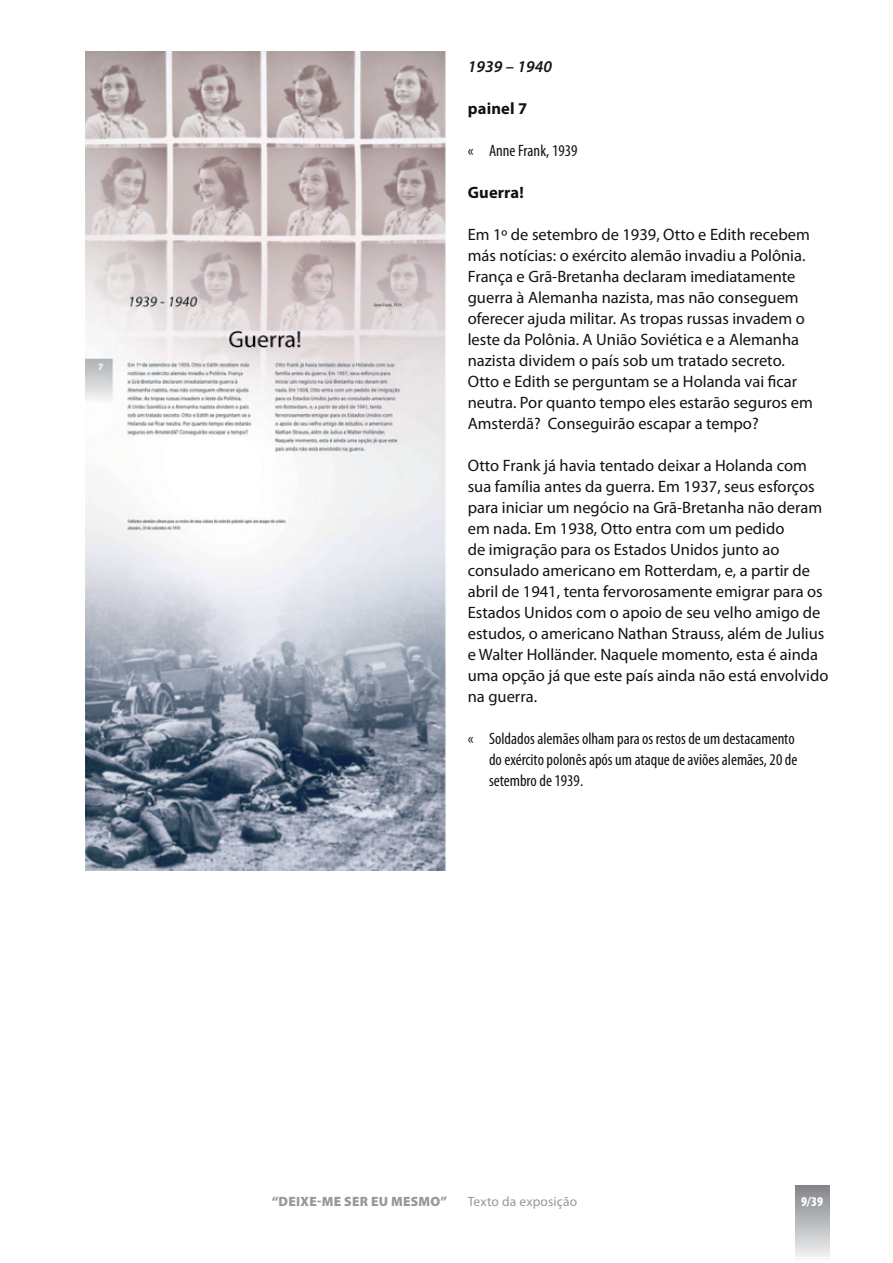
<style>
.page{position:relative;width:893px;height:1263px;background:#fff}
.page>*{position:absolute;margin:0;border:0;box-sizing:border-box;transform-origin:0 0}
.t1{font:16.5px/21px "Myriad Pro";color:#121311}
.t2{font:condensed 16.5px/21px "Myriad Pro";color:#121311}
.t3{font:700 16.5px "Myriad Pro";letter-spacing:.01em;color:#121311}
.t4{font:italic 600 16.5px "Myriad Pro";letter-spacing:.01em;color:#121311}
.t5{font:900 13.5px "Myriad Pro";letter-spacing:.02em;color:#95989c}
.t6{font:13.5px "Myriad Pro";letter-spacing:.01em;color:#95989c}
.t7{font:900 condensed 13.5px "Myriad Pro";color:#fff}
</style>
<div class="page">
<div style="left:795px;top:1185px;width:34px;height:78px;background:linear-gradient(to bottom,#808388,#f8f8f9)"></div>
<img style="left:85px;top:51px;width:361px;height:819px">
<p class="t4" style="left:468px;top:56px;width:86px">1939 – 1940</p>
<p class="t3" style="left:468px;top:98px;width:61px">painel 7</p>
<p class="t2" style="left:468px;top:140px;width:111px">« Anne Frank, 1939</p>
<p class="t3" style="left:468px;top:182px;width:58px">Guerra!</p>
<p class="t1" style="left:468px;top:224px;width:347px">Em 1º de setembro de 1939, Otto e Edith recebem más notícias: o exército alemão invadiu a Polônia.<br>França e Grã-Bretanha declaram imediatamente guerra à Alemanha nazista, mas não conseguem oferecer ajuda militar. As tropas russas invadem o leste da Polônia. A União Soviética e a Alemanha nazista dividem o país sob um tratado secreto.<br>Otto e Edith se perguntam se a Holanda vai ficar neutra. Por quanto tempo eles estarão seguros em Amsterdã? Conseguirão escapar a tempo?</p>
<p class="t1" style="left:468px;top:455px;width:362px">Otto Frank já havia tentado deixar a Holanda com sua família antes da guerra. Em 1937, seus esforços para iniciar um negócio na Grã-Bretanha não deram em nada. Em 1938, Otto entra com um pedido<br>de imigração para os Estados Unidos junto ao consulado americano em Rotterdam, e, a partir de abril de 1941, tenta fervorosamente emigrar para os Estados Unidos com o apoio de seu velho amigo de estudos, o americano Nathan Strauss, além de Julius e Walter Holländer. Naquele momento, esta é ainda uma opção já que este país ainda não está envolvido na guerra.</p>
<p class="t2" style="left:489px;top:728px;width:310px;text-indent:-21px">« Soldados alemães olham para os restos de um destacamento do exército polonês após um ataque de aviões alemães, 20 de setembro de 1939.</p>
<p class="t5" style="left:272px;top:1194px;width:177px">“DEIXE-ME SER EU MESMO”</p>
<p class="t6" style="left:468px;top:1193px;width:111px">Texto da exposição</p>
<p class="t7" style="left:801px;top:1194px;width:23px">9/39</p>
</div>
